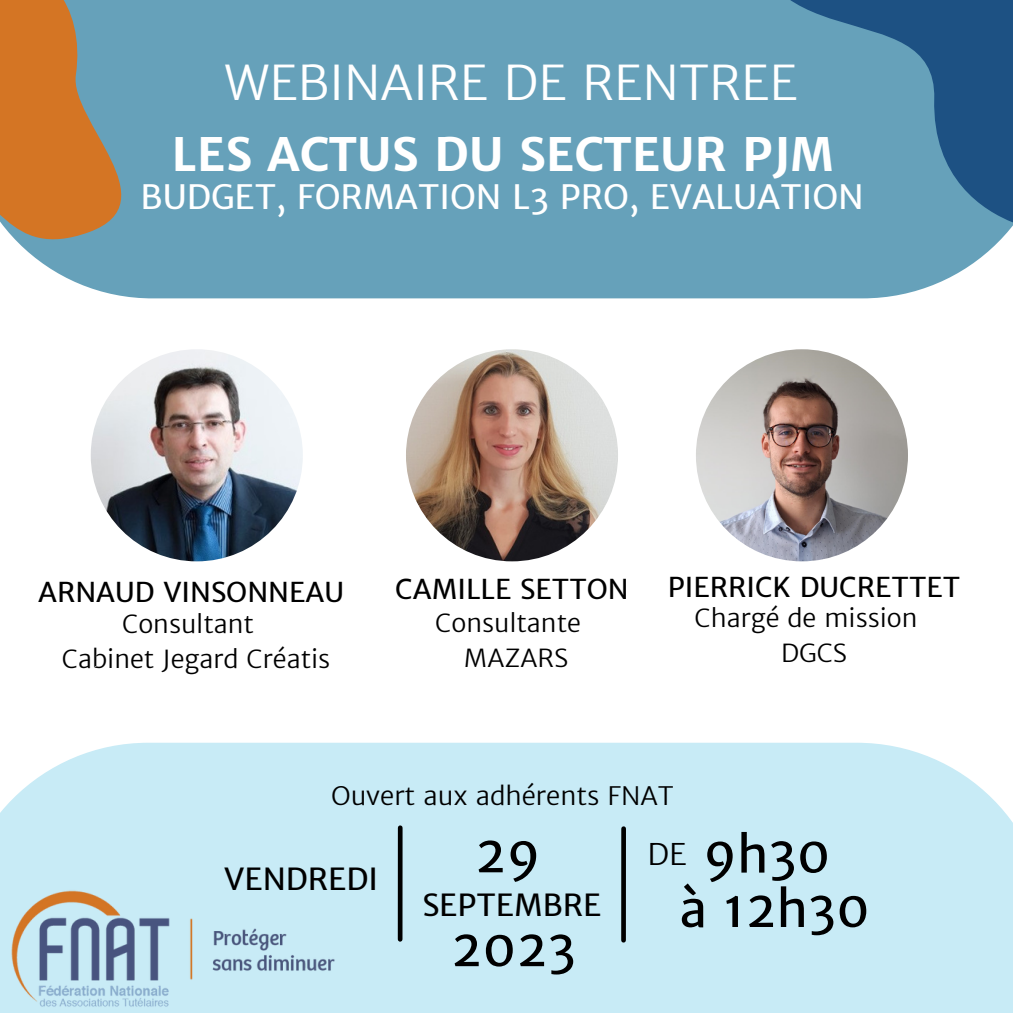
<style>
.page{position:relative;width:1013px;height:1013px;background:#fff}
.page>*{position:absolute;margin:0;border:0;box-sizing:border-box;transform-origin:0 0}
.t1{font:50.38px "Merriweather Sans";color:#000}
.t2{font:50px "Merriweather Sans";color:#000}
.t3{font:300 48.25px "Merriweather Sans";color:#fff}
.t4{font:700 46.25px "Merriweather Sans";color:#fff}
.t5{font:33.75px "Merriweather Sans";color:#fff}
.t6{font:30.62px "Merriweather Sans";color:#000}
.t7{font:300 30px "Merriweather Sans";color:#000}
.t8{font:27.5px "Merriweather Sans";color:#000}
.t9{font:300 25.62px "Merriweather Sans";color:#000}
.t10{font:300 25px "Merriweather Sans";color:#000}
</style>
<div class="page">
<div style="left:0;top:742px;width:1012px;height:270px;background:#c8ebf6"></div>
<img style="left:0;top:884px;width:343px;height:128px">
<hr style="left:398px;top:827px;width:4px;height:112px;background:#000">
<div style="left:621px;top:828px;width:5px;height:112px;background:#000"></div>
<img style="left:91px;top:349px;width:212px;height:212px;border-radius:50%">
<img style="left:406px;top:349px;width:212px;height:212px;border-radius:50%">
<img style="left:696px;top:349px;width:212px;height:212px;border-radius:50%">
<div style="left:41px;top:0;width:971px;height:299px;background:#66a1ba"></div>
<svg style="left:738px;top:0;width:274px;height:222px;fill:#66a1ba"></svg>
<svg style="left:0;top:0;width:171px;height:262px"></svg>
<p class="t3" style="left:224px;top:53px;width:574px">WEBINAIRE DE RENTREE</p>
<p class="t4" style="left:171px;top:125px;width:663px">LES ACTUS DU SECTEUR PJM</p>
<p class="t5" style="left:141px;top:176px;width:724px">BUDGET, FORMATION L3 PRO, EVALUATION</p>
<p class="t8" style="left:38px;top:574px;width:307px">ARNAUD VINSONNEAU</p>
<p class="t8" style="left:395px;top:571px;width:235px">CAMILLE SETTON</p>
<p class="t8" style="left:667px;top:570px;width:294px">PIERRICK DUCRETTET</p>
<p class="t10" style="left:122px;top:608px;width:133px">Consultant</p>
<p class="t10" style="left:62px;top:643px;width:270px">Cabinet Jegard Créatis</p>
<p class="t10" style="left:694px;top:602px;width:224px">Chargé de mission</p>
<p class="t10" style="left:781px;top:637px;width:67px">DGCS</p>
<p class="t10" style="left:435px;top:607px;width:147px">Consultante</p>
<p class="t10" style="left:464px;top:642px;width:106px">MAZARS</p>
<p class="t9" style="left:331px;top:780px;width:344px">Ouvert aux adhérents FNAT</p>
<p class="t6" style="left:224px;top:859px;width:155px">VENDREDI</p>
<p class="t1" style="left:475px;top:822px;width:67px">29</p>
<p class="t6" style="left:422px;top:886px;width:180px">SEPTEMBRE</p>
<p class="t1" style="left:451px;top:916px;width:126px">2023</p>
<p class="t2" style="left:703px;top:823px;width:129px">9h30</p>
<p class="t2" style="left:679px;top:877px;width:192px">à 12h30</p>
<p class="t7" style="left:647px;top:835px;width:41px">DE</p>
</div>
